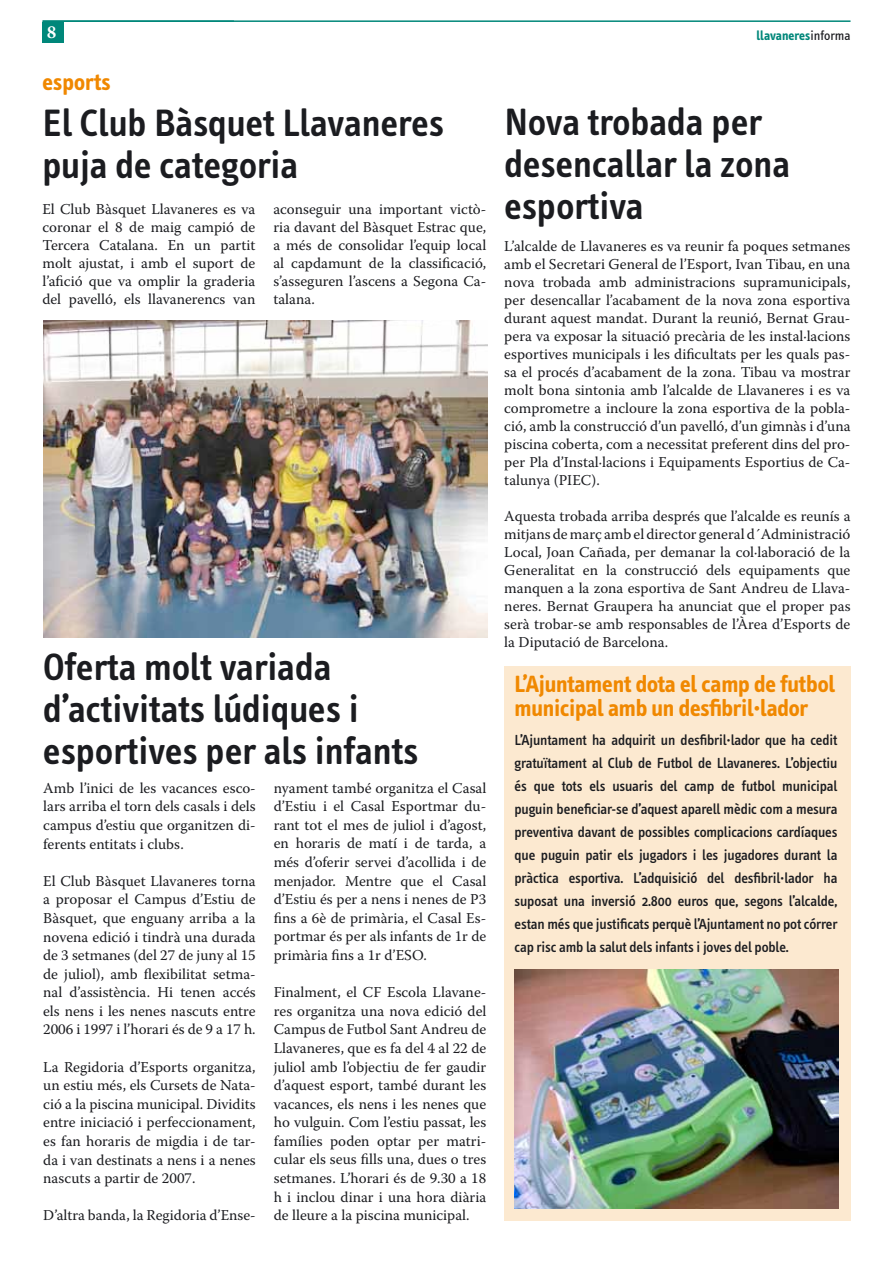
<style>
.page{position:relative;width:893px;height:1263px;background:#fff}
.page>*{position:absolute;margin:0;border:0;box-sizing:border-box;transform-origin:0 0}
.t1{font:600 39px/42px "Info Text";color:#1b1c20}
.t2{font:700 24px/24px "Info Text";letter-spacing:-.01em;color:#f08800}
.t3{font:700 18px "Warnock Pro";color:#fff}
.t4{font:15px/18.6px "Warnock Pro";color:#1b1c20;text-align:justify}
.t5{font:500 15px/23px "Info Text";letter-spacing:-.01em;color:#1b1c20;text-align:justify}
.t6{font:700 13.5px "Info Text";color:#00877a}
.s1{font-weight:400;color:#1b1c20}
</style>
<div class="page">
<div style="left:504px;top:665px;width:346px;height:555px;background:#fce9d0"></div>
<hr style="left:43px;top:20px;width:807px;height:2px;background:#00877a">
<div style="left:43px;top:22px;width:21px;height:21px;background:#00877a"></div>
<img style="left:43px;top:320px;width:444px;height:318px">
<img style="left:515px;top:969px;width:324px;height:239px">
<p class="t3" style="left:47px;top:21px;width:11px">8</p>
<p class="t6" style="left:757px;top:27px;width:95px">llavaneres<span class="s1">informa</span></p>
<h2 class="t2" style="left:43px;top:70px;width:70px">esports</h2>
<h1 class="t1" style="left:43px;top:102px;width:403px">El Club Bàsquet Llavaneres puja de categoria</h1>
<p class="t4" style="left:43px;top:200px;width:214px;line-height:18px">El Club Bàsquet Llavaneres es va coronar el 8 de maig campió de Tercera Catalana. En un partit molt ajustat, i amb el suport de l’afició que va omplir la graderia del pavelló, els llavanerencs van</p>
<p class="t4" style="left:273px;top:200px;width:214px;line-height:18px">aconseguir una important victò&shy;ria davant del Bàsquet Estrac que, a més de consolidar l’equip local al capdamunt de la classificació, s’asseguren l’ascens a Segona Ca&shy;talana.</p>
<h1 class="t1" style="left:43px;top:646px;width:377px">Oferta molt variada d’activitats lúdiques i esportives per als infants</h1>
<p class="t4" style="left:43px;top:778px;width:214px">Amb l’inici de les vacances esco&shy;lars arriba el torn dels casals i dels campus d’estiu que organitzen di&shy;ferents entitats i clubs.</p>
<p class="t4" style="left:43px;top:871px;width:214px">El Club Bàsquet Llavaneres torna a proposar el Campus d’Estiu de Bàsquet, que enguany arriba a la novena edició i tindrà una durada de 3 setmanes (del 27 de juny al 15 de juliol), amb flexibilitat setma&shy;nal d’assistència. Hi tenen accés els nens i les nenes nascuts entre 2006 i 1997 i l’horari és de 9 a 17 h.</p>
<p class="t4" style="left:43px;top:1057px;width:214px">La Regidoria d’Esports organitza, un estiu més, els Cursets de Nata&shy;ció a la piscina municipal. Dividits entre iniciació i perfeccionament, es fan horaris de migdia i de tar&shy;da i van destinats a nens i a nenes nascuts a partir de 2007.</p>
<p class="t4" style="left:43px;top:1206px;width:214px">D’altra banda, la Regidoria d’Ense-</p>
<p class="t4" style="left:274px;top:778px;width:214px">nyament també organitza el Casal d’Estiu i el Casal Esportmar du&shy;rant tot el mes de juliol i d’agost, en horaris de matí i de tarda, a més d’oferir servei d’acollida i de menjador. Mentre que el Casal d’Estiu és per a nens i nenes de P3 fins a 6è de primària, el Casal Es&shy;portmar és per als infants de 1r de primària fins a 1r d’ESO.</p>
<p class="t4" style="left:274px;top:983px;width:214px">Finalment, el CF Escola Llavane&shy;res organitza una nova edició del Campus de Futbol Sant Andreu de Llavaneres, que es fa del 4 al 22 de juliol amb l’objectiu de fer gaudir d’aquest esport, també durant les vacances, els nens i les nenes que ho vulguin. Com l’estiu passat, les famílies poden optar per matri&shy;cular els seus fills una, dues o tres setmanes. L’horari és de 9.30 a 18 h i inclou dinar i una hora diària de lleure a la piscina municipal.</p>
<h1 class="t1" style="left:504px;top:102px;width:287px">Nova trobada per desencallar la zona esportiva</h1>
<p class="t4" style="left:504px;top:236px;width:348px;line-height:18px">L’alcalde de Llavaneres es va reunir fa poques setmanes amb el Secretari General de l’Esport, Ivan Tibau, en una nova trobada amb administracions supramunicipals, per desencallar l’acabament de la nova zona esportiva durant aquest mandat. Durant la reunió, Bernat Grau&shy;pera va exposar la situació precària de les instal·lacions esportives municipals i les dificultats per les quals pas&shy;sa el procés d’acabament de la zona. Tibau va mostrar molt bona sintonia amb l’alcalde de Llavaneres i es va comprometre a incloure la zona esportiva de la pobla&shy;ció, amb la construcció d’un pavelló, d’un gimnàs i d’una piscina coberta, com a necessitat preferent dins del pro&shy;per Pla d’Instal·lacions i Equipaments Esportius de Ca&shy;talunya (PIEC).</p>
<p class="t4" style="left:504px;top:506px;width:348px;line-height:18px">Aquesta trobada arriba després que l’alcalde es reunís a mitjans de març amb el director general d´Administració Local, Joan Cañada, per demanar la col·laboració de la Generalitat en la construcció dels equipaments que manquen a la zona esportiva de Sant Andreu de Llava&shy;neres. Bernat Graupera ha anunciat que el proper pas serà trobar-se amb responsables de l’Àrea d’Esports de la Diputació de Barcelona.</p>
<h2 class="t2" style="left:515px;top:672px;width:322px">L’Ajuntament dota el camp de futbol municipal amb un desfibril·lador</h2>
<p class="t5" style="left:515px;top:729px;width:324px">L’Ajuntament ha adquirit un desfibril·lador que ha cedit gratuïtament al Club de Futbol de Llavaneres. L’objectiu és que tots els usuaris del camp de futbol municipal puguin beneficiar-se d’aquest aparell mèdic com a mesura preventiva davant de possibles complicacions cardíaques que puguin patir els jugadors i les jugadores durant la pràctica esportiva. L’adquisició del desfibril·lador ha suposat una inversió 2.800 euros que, segons l’alcalde, estan més que justificats perquè l’Ajuntament no pot córrer cap risc amb la salut dels infants i joves del poble.</p>
</div>
